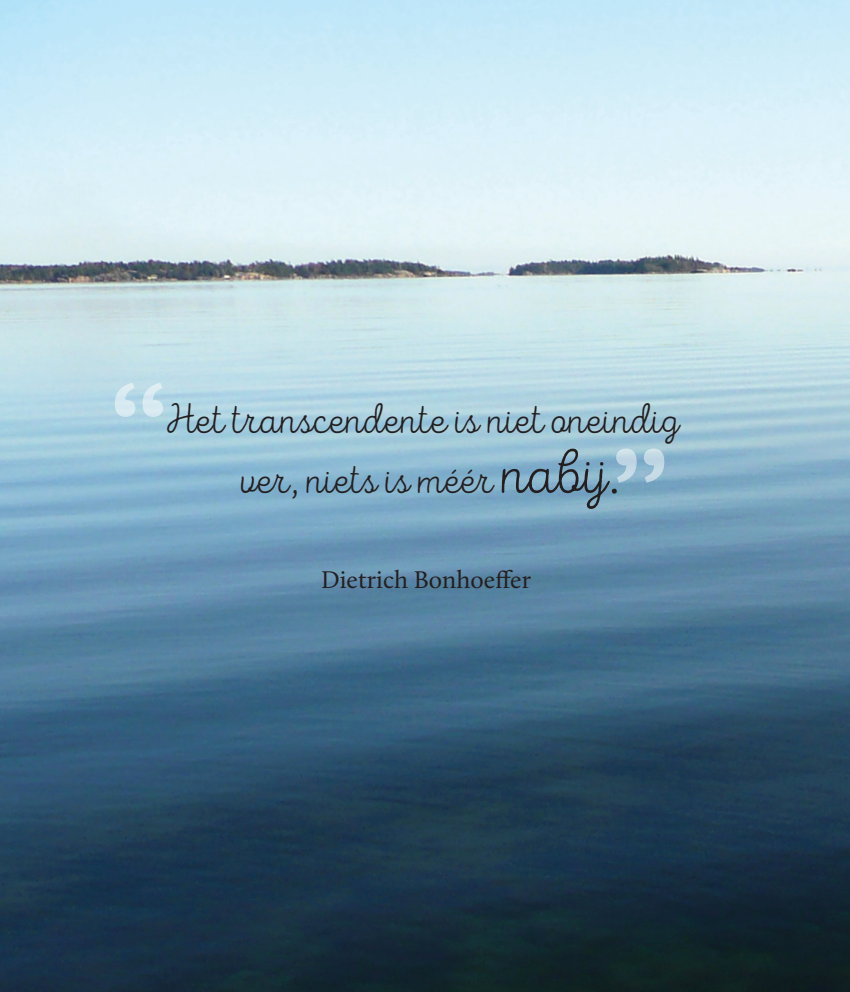
<style>
.page{position:relative;width:850px;height:992px;background:#fff}
.page>*{position:absolute;margin:0;border:0;box-sizing:border-box;transform-origin:0 0}
.t1{font:700 146.5px "Swift";color:#fff}
.t2{font:42.5px/60px "Intro Script L Base";color:#231f20;text-align:center}
.t3{font:25px "Calluna";color:#231f20}
.s1{font-size:62.5px}
</style>
<div class="page">
<img style="left:0;top:0;width:849px;height:992px">
<h1 class="t1" style="left:110px;top:354px;width:60px">“</h1>
<p class="t2" style="left:163px;top:390px;width:516px">Het transcendente is niet oneindig ver, niets is méér <span class="s1">nabij.</span></p>
<h1 class="t1" style="left:611px;top:420px;width:60px">”</h1>
<p class="t3" style="left:321px;top:564px;width:211px">Dietrich Bonhoeffer</p>
</div>
